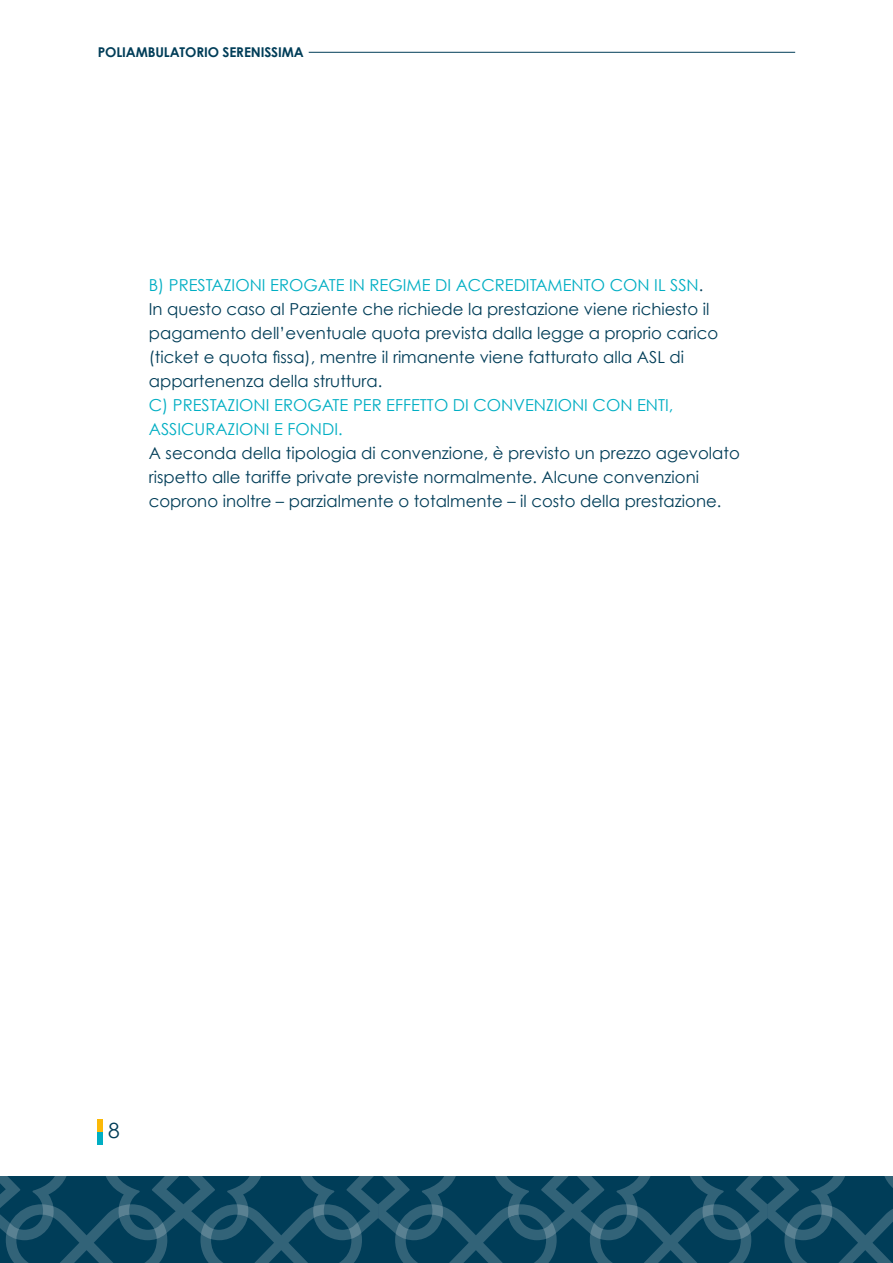
<style>
.page{position:relative;width:893px;height:1263px;background:#fff}
.page>*{position:absolute;margin:0;border:0;box-sizing:border-box;transform-origin:0 0}
.t1{font:21px "Century Gothic";color:#003d58}
.t2{font:16.5px/24px "Century Gothic";color:#003d58}
.t3{font:16.5px/24px "Century Gothic";color:#00aec3}
.t4{font:700 13.5px "Century Gothic";letter-spacing:-.01em;color:#003d58}
.s1{color:#00aec3}
</style>
<div class="page">
<svg style="left:0;top:1176px;width:893px;height:87px;background:#134b64"></svg>
<hr style="left:309px;top:52px;width:486px;height:1px;background:#003d58">
<div style="left:98px;top:1132px;width:5px;height:12px;background:#00aec3"></div>
<div style="left:98px;top:1119px;width:5px;height:13px;background:#fbb908"></div>
<p class="t4" style="left:98px;top:44px;width:208px">POLIAMBULATORIO SERENISSIMA</p>
<p class="t2" style="left:149px;top:273px;width:571px"><span class="s1">B) PRESTAZIONI EROGATE IN REGIME DI ACCREDITAMENTO CON IL SSN</span>.<br>In questo caso al Paziente che richiede la prestazione viene richiesto il pagamento dell’eventuale quota prevista dalla legge a proprio carico (ticket e quota fissa), mentre il rimanente viene fatturato alla ASL di appartenenza della struttura.</p>
<p class="t3" style="left:149px;top:393px;width:526px">C) PRESTAZIONI EROGATE PER EFFETTO DI CONVENZIONI CON ENTI,<br>ASSICURAZIONI E FONDI.</p>
<p class="t2" style="left:149px;top:441px;width:592px">A seconda della tipologia di convenzione, è previsto un prezzo agevolato rispetto alle tariffe private previste normalmente. Alcune convenzioni coprono inoltre – parzialmente o totalmente – il costo della prestazione.</p>
<p class="t1" style="left:108px;top:1118px;width:13px">8</p>
</div>
